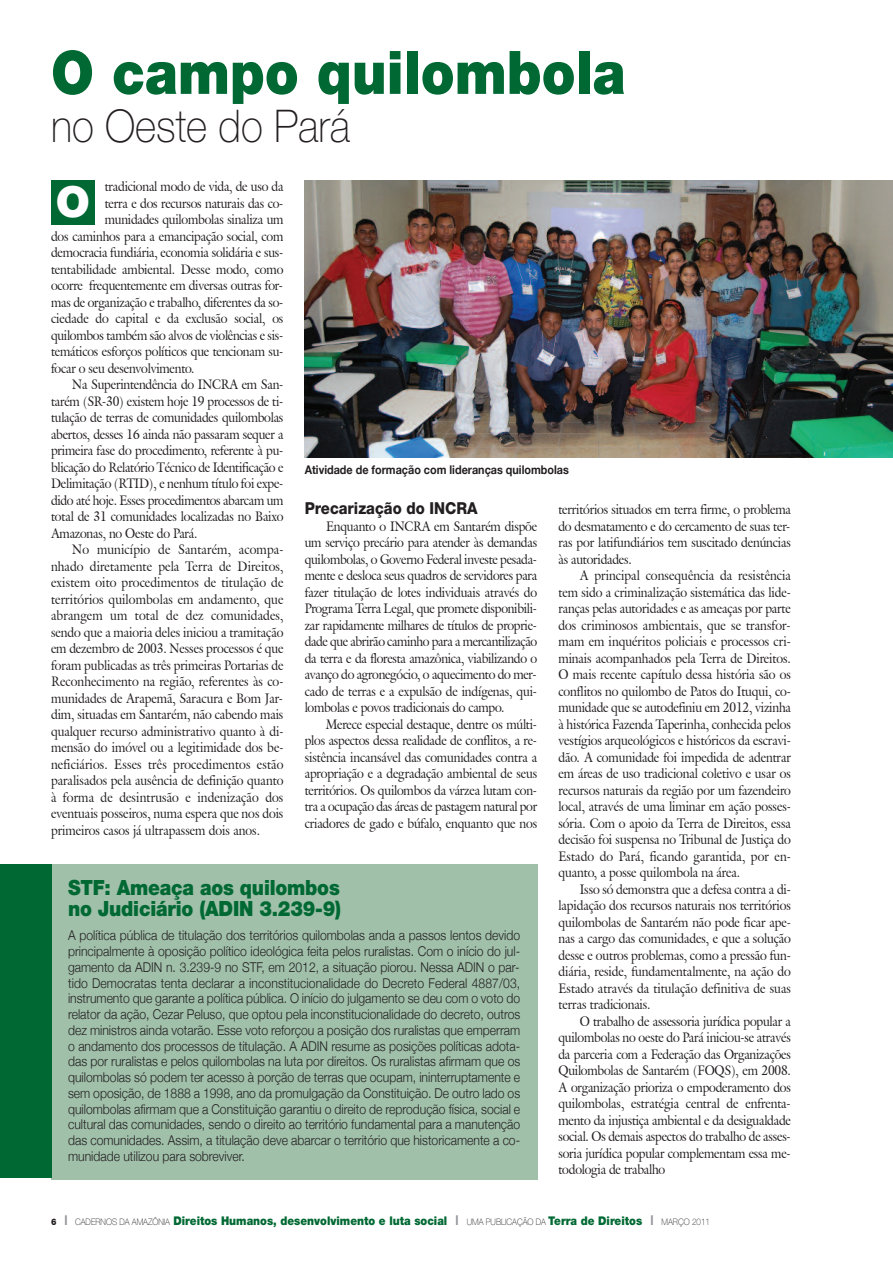
<style>
.page{position:relative;width:893px;height:1263px;background:#fff}
.page>*{position:absolute;margin:0;border:0;box-sizing:border-box;transform-origin:0 0}
.t1{font:900 60px "Helvetica Neue";color:#006933;scale:.9 1}
.t2{font:100 45.15px "Helvetica Neue";color:#231f20;scale:.9 1}
.t3{font:900 42.9px "Helvetica Neue";color:#fff}
.t4{font:900 21px/21px "Helvetica Neue";letter-spacing:-.01em;color:#006933;scale:.9 1}
.t5{font:800 16.5px "Helvetica Neue";color:#231f20;scale:.9 1}
.t6{font:13.5px/16.5px "Galliard IT Cby BT";letter-spacing:-.01em;color:#231f20;text-align:justify;scale:.9 1}
.t7{font:300 13.5px/15.8px "Helvetica Neue";color:#231f20;text-align:justify;scale:.9 1}
.t8{font:13.5px "Galliard IT Cby BT";letter-spacing:.01em;color:#231f20;scale:.9 1}
.t9{font:900 12px "Helvetica Neue LT Std";color:#006933;scale:.9 1}
.t10{font:700 12px "Helvetica Neue";color:#231f20;scale:.9 1}
.s1{font-size:9px;color:#231f20}
.s2{font-family:"Helvetica Neue";font-weight:700;font-size:13.5px;color:#939598}
.s3{font-family:"Helvetica Neue";font-weight:100;font-size:9px;color:#231f20}
</style>
<div class="page">
<div style="left:51px;top:180px;width:43px;height:45px;background:#006933"></div>
<div style="left:51px;top:864px;width:486px;height:315px;background:#a0c0aa"></div>
<img style="left:305px;top:180px;width:588px;height:278px">
<div style="left:0;top:864px;width:51px;height:314px;background:#006933"></div>
<h1 class="t1" style="left:51px;top:51px;width:640px">O campo quilombola</h1>
<h2 class="t2" style="left:51px;top:110px;width:334px">no Oeste do Pará</h2>
<p class="t6" style="left:105px;top:178px;width:200px">tradicional modo de vida, de uso da</p>
<p class="t6" style="left:105px;top:195px;width:200px">terra e dos recursos naturais das co-</p>
<p class="t6" style="left:105px;top:211px;width:200px">munidades quilombolas sinaliza um</p>
<p class="t6" style="left:51px;top:228px;width:260px">dos caminhos para a emancipação social, com</p>
<p class="t6" style="left:51px;top:244px;width:260px">democracia fundiária, economia solidária e sus-</p>
<p class="t6" style="left:51px;top:261px;width:260px">tentabilidade ambiental. Desse modo, como</p>
<p class="t6" style="left:51px;top:277px;width:259px">ocorre frequentemente em diversas outras for-</p>
<p class="t6" style="left:51px;top:294px;width:260px">mas de organização e trabalho, diferentes da so-</p>
<p class="t6" style="left:51px;top:310px;width:260px">ciedade do capital e da exclusão social, os</p>
<p class="t6" style="left:51px;top:327px;width:260px">quilombos também são alvos de violências e sis-</p>
<p class="t6" style="left:51px;top:343px;width:260px">temáticos esforços políticos que tencionam su-</p>
<p class="t6" style="left:51px;top:360px;width:161px">focar o seu desenvolvimento.</p>
<p class="t6" style="left:72px;top:376px;width:236px">Na Superintendência do INCRA em San-</p>
<p class="t6" style="left:51px;top:393px;width:260px">tarém (SR-30) existem hoje 19 processos de ti-</p>
<p class="t6" style="left:51px;top:409px;width:260px">tulação de terras de comunidades quilombolas</p>
<p class="t6" style="left:51px;top:426px;width:260px">abertos, desses 16 ainda não passaram sequer a</p>
<p class="t6" style="left:51px;top:442px;width:260px">primeira fase do procedimento, referente à pu-</p>
<p class="t6" style="left:51px;top:459px;width:260px">blicação do Relatório Técnico de Identificação e</p>
<p class="t6" style="left:51px;top:475px;width:260px">Delimitação (RTID), e nenhum título foi expe-</p>
<p class="t6" style="left:51px;top:492px;width:260px">dido até hoje. Esses procedimentos abarcam um</p>
<p class="t6" style="left:51px;top:508px;width:260px">total de 31 comunidades localizadas no Baixo</p>
<p class="t6" style="left:51px;top:525px;width:164px">Amazonas, no Oeste do Pará.</p>
<p class="t8" style="left:72px;top:541px;width:236px">No município de Santarém, acompa-</p>
<p class="t8" style="left:51px;top:557px;width:260px">nhado diretamente pela Terra de Direitos,</p>
<p class="t8" style="left:51px;top:574px;width:260px">existem oito procedimentos de titulação de</p>
<p class="t8" style="left:51px;top:590px;width:260px">territórios quilombolas em andamento, que</p>
<p class="t8" style="left:51px;top:607px;width:260px">abrangem um total de dez comunidades,</p>
<p class="t6" style="left:51px;top:624px;width:260px">sendo que a maioria deles iniciou a tramitação</p>
<p class="t6" style="left:51px;top:640px;width:260px">em dezembro de 2003. Nesses processos é que</p>
<p class="t6" style="left:51px;top:657px;width:260px">foram publicadas as três primeiras Portarias de</p>
<p class="t6" style="left:51px;top:673px;width:260px">Reconhecimento na região, referentes às co-</p>
<p class="t6" style="left:51px;top:690px;width:259px">munidades de Arapemã, Saracura e Bom Jar-</p>
<p class="t6" style="left:51px;top:706px;width:260px">dim, situadas em Santarém, não cabendo mais</p>
<p class="t6" style="left:51px;top:723px;width:260px">qualquer recurso administrativo quanto à di-</p>
<p class="t6" style="left:51px;top:739px;width:260px">mensão do imóvel ou a legitimidade dos be-</p>
<p class="t8" style="left:51px;top:755px;width:260px">neficiários. Esses três procedimentos estão</p>
<p class="t6" style="left:51px;top:772px;width:260px">paralisados pela ausência de definição quanto</p>
<p class="t8" style="left:51px;top:788px;width:260px">à forma de desintrusão e indenização dos</p>
<p class="t6" style="left:51px;top:805px;width:260px">eventuais posseiros, numa espera que nos dois</p>
<p class="t6" style="left:51px;top:822px;width:234px">primeiros casos já ultrapassem dois anos.</p>
<h3 class="t3" style="left:56px;top:186px;width:36px">O</h3>
<p class="t10" style="left:305px;top:463px;width:295px">Atividade de formação com lideranças quilombolas</p>
<p class="t5" style="left:305px;top:503px;width:194px">Precarização do INCRA</p>
<p class="t6" style="left:305px;top:518px;width:260px;text-indent:21px">Enquanto o INCRA em Santarém dispõe um serviço precário para atender às demandas quilombolas, o Governo Federal investe pesada&shy;mente e desloca seus quadros de servidores para fazer titulação de lotes individuais através do Programa Terra Legal, que promete disponibili&shy;zar rapidamente milhares de títulos de proprie&shy;dade que abrirão caminho para a mercantilização da terra e da floresta amazônica, viabilizando o avanço do agronegócio, o aquecimento do mer&shy;cado de terras e a expulsão de indígenas, qui&shy;lombolas e povos tradicionais do campo.</p>
<p class="t6" style="left:305px;top:716px;width:260px;text-indent:21px">Merece especial destaque, dentre os múlti&shy;plos aspectos dessa realidade de conflitos, a re&shy;sistência incansável das comunidades contra a apropriação e a degradação ambiental de seus territórios. Os quilombos da várzea lutam con&shy;tra a ocupação das áreas de pastagem natural por criadores de gado e búfalo, enquanto que nos</p>
<p class="t6" style="left:558px;top:501px;width:260px">territórios situados em terra firme, o problema do desmatamento e do cercamento de suas ter&shy;ras por latifundiários tem suscitado denúncias às autoridades.</p>
<p class="t6" style="left:558px;top:567px;width:260px;text-indent:21px">A principal consequência da resistência tem sido a criminalização sistemática das lide&shy;ranças pelas autoridades e as ameaças por parte dos criminosos ambientais, que se transfor&shy;mam em inquéritos policiais e processos cri&shy;minais acompanhados pela Terra de Direitos.<br>O mais recente capítulo dessa história são os conflitos no quilombo de Patos do Ituqui, co&shy;munidade que se autodefiniu em 2012, vizinha à histórica Fazenda Taperinha, conhecida pelos vestígios arqueológicos e históricos da escravi&shy;dão. A comunidade foi impedida de adentrar em áreas de uso tradicional coletivo e usar os recursos naturais da região por um fazendeiro local, através de uma liminar em ação posses&shy;sória. Com o apoio da Terra de Direitos, essa decisão foi suspensa no Tribunal de Justiça do Estado do Pará, ficando garantida, por en&shy;quanto, a posse quilombola na área.</p>
<p class="t6" style="left:558px;top:881px;width:260px;text-indent:21px">Isso só demonstra que a defesa contra a di&shy;lapidação dos recursos naturais nos territórios quilombolas de Santarém não pode ficar ape&shy;nas a cargo das comunidades, e que a solução desse e outros problemas, como a pressão fun&shy;diária, reside, fundamentalmente, na ação do Estado através da titulação definitiva de suas terras tradicionais.</p>
<p class="t6" style="left:558px;top:1013px;width:260px;text-indent:21px">O trabalho de assessoria jurídica popular a quilombolas no oeste do Pará iniciou-se através da parceria com a Federação das Organizações Quilombolas de Santarém (FOQS), em 2008.<br>A organização prioriza o empoderamento dos quilombolas, estratégia central de enfrenta&shy;mento da injustiça ambiental e da desigualdade social. Os demais aspectos do trabalho de asses&shy;soria jurídica popular complementam essa me&shy;todologia de trabalho</p>
<h3 class="t4" style="left:68px;top:878px;width:305px">STF: Ameaça aos quilombos no Judiciário (ADIN 3.239-9)</h3>
<p class="t7" style="left:68px;top:927px;width:504px">A política pública de titulação dos territórios quilombolas anda a passos lentos devido principalmente à oposição político ideológica feita pelos ruralistas. Com o início do jul&shy;gamento da ADIN n. 3.239-9 no STF, em 2012, a situação piorou. Nessa ADIN o par&shy;tido Democratas tenta declarar a inconstitucionalidade do Decreto Federal 4887/03, instrumento que garante a política pública. O início do julgamento se deu com o voto do relator da ação, Cezar Peluso, que optou pela inconstitucionalidade do decreto, outros dez ministros ainda votarão. Esse voto reforçou a posição dos ruralistas que emperram o andamento dos processos de titulação. A ADIN resume as posições políticas adota&shy;das por ruralistas e pelos quilombolas na luta por direitos. Os ruralistas afirmam que os quilombolas só podem ter acesso à porção de terras que ocupam, ininterruptamente e sem oposição, de 1888 a 1998, ano da promulgação da Constituição. De outro lado os quilombolas afirmam que a Constituição garantiu o direito de reprodução física, social e cultural das comunidades, sendo o direito ao território fundamental para a manutenção das comunidades. Assim, a titulação deve abarcar o território que historicamente a co&shy;munidade utilizou para sobreviver.</p>
<p class="t9" style="left:51px;top:1216px;width:734px"><span class="s1">6</span> <span class="s2">l</span> <span class="s3">CADERNOS DA AMAZÔNIA</span> Direitos Humanos, desenvolvimento e luta social <span class="s2">l</span> <span class="s3">UMA PUBLICAÇÃO DA</span> Terra de Direitos <span class="s2">l</span> <span class="s3">MARÇO 2011</span></p>
</div>
